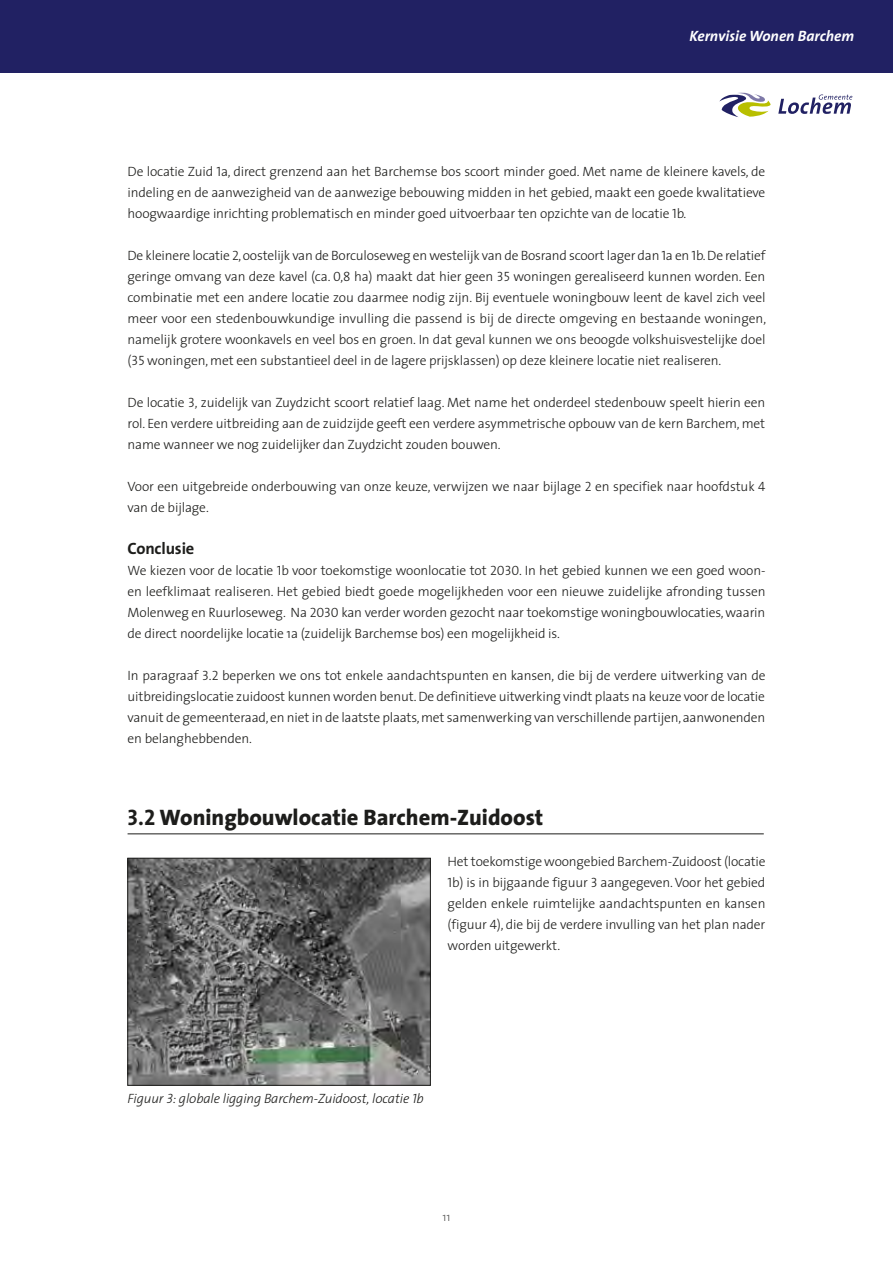
<style>
.page{position:relative;width:893px;height:1263px;background:#fff}
.page>*{position:absolute;margin:0;border:0;box-sizing:border-box;transform-origin:0 0}
.t1{font:800 22.5px "The Sans";color:#1d1d1b}
.t2{font:16.95px/22.6px "Calibri";color:#000}
.t3{font:700 16.5px "The Sans";letter-spacing:-.01em;color:#1d1d1b}
.t4{font:italic 700 15px "The Sans";color:#fff}
.t5{font:300 13.5px/21px "The Sans";letter-spacing:-.01em;color:#1d1d1b;text-align:justify}
.t6{font:italic 300 13.5px "The Sans";letter-spacing:-.01em;color:#1d1d1b}
.t7{font:300 12px "The Sans";color:#575756}
.s1{font-family:"The Sans Light Caps";font-weight:400}
.s2{font-family:"The Sans Bold Caps";font-weight:400}
</style>
<div class="page">
<div style="left:0;top:0;width:893px;height:72px;background:#212163"></div>
<svg style="left:719px;top:93px;width:52px;height:24px"></svg>
<svg style="left:778px;top:95px;width:74px;height:19px"></svg>
<hr style="left:128px;top:833px;width:636px;height:1px;background:#1d1d1b">
<img style="left:130px;top:860px;width:299px;height:223px">
<div style="left:128px;top:858px;width:303px;height:227px;border:1px solid #1d1d1b"></div>
<p class="t4" style="left:689px;top:23px;width:166px">Kernvisie Wonen Barchem</p>
<p class="t5" style="left:128px;top:160px;width:639px">De locatie Zuid <span class="s1">1</span>a, direct grenzend aan het Barchemse bos scoort minder goed. Met name de kleinere kavels, de indeling en de aanwezigheid van de aanwezige bebouwing midden in het gebied, maakt een goede kwalitatieve hoogwaardige inrichting problematisch en minder goed uitvoerbaar ten opzichte van de locatie <span class="s1">1</span>b.</p>
<p class="t5" style="left:128px;top:244px;width:640px">De kleinere locatie <span class="s1">2</span>, oostelijk van de Borculoseweg en westelijk van de Bosrand scoort lager dan <span class="s1">1</span>a en <span class="s1">1</span>b. De relatief geringe omvang van deze kavel (ca. <span class="s1">0,8</span> ha) maakt dat hier geen <span class="s1">35</span> woningen gerealiseerd kunnen worden. Een combinatie met een andere locatie zou daarmee nodig zijn. Bij eventuele woningbouw leent de kavel zich veel meer voor een stedenbouwkundige invulling die passend is bij de directe omgeving en bestaande woningen, namelijk grotere woonkavels en veel bos en groen. In dat geval kunnen we ons beoogde volkshuisvestelijke doel (<span class="s1">35</span> woningen, met een substantieel deel in de lagere prijsklassen) op deze kleinere locatie niet realiseren.</p>
<p class="t5" style="left:128px;top:391px;width:639px">De locatie <span class="s1">3,</span> zuidelijk van Zuydzicht scoort relatief laag. Met name het onderdeel stedenbouw speelt hierin een rol. Een verdere uitbreiding aan de zuidzijde geeft een verdere asymmetrische opbouw van de kern Barchem, met name wanneer we nog zuidelijker dan Zuydzicht zouden bouwen.</p>
<p class="t5" style="left:128px;top:475px;width:639px">Voor een uitgebreide onderbouwing van onze keuze, verwijzen we naar bijlage <span class="s1">2</span> en specifiek naar hoofdstuk <span class="s1">4 </span>van de bijlage.</p>
<p class="t3" style="left:128px;top:534px;width:68px">Conclusie</p>
<p class="t5" style="left:128px;top:559px;width:640px">We kiezen voor de locatie <span class="s1">1</span>b voor toekomstige woonlocatie tot <span class="s1">2030</span>. In het gebied kunnen we een goed woon&shy;en leefklimaat realiseren. Het gebied biedt goede mogelijkheden voor een nieuwe zuidelijke afronding tussen Molenweg en Ruurloseweg. Na <span class="s1">2030</span> kan verder worden gezocht naar toekomstige woningbouwlocaties, waarin de direct noordelijke locatie 1a (zuidelijk Barchemse bos) een mogelijkheid is.</p>
<p class="t5" style="left:128px;top:664px;width:639px">In paragraaf <span class="s1">3.2</span> beperken we ons tot enkele aandachtspunten en kansen, die bij de verdere uitwerking van de uitbreidingslocatie zuidoost kunnen worden benut. De definitieve uitwerking vindt plaats na keuze voor de locatie vanuit de gemeenteraad, en niet in de laatste plaats, met samenwerking van verschillende partijen, aanwonenden en belanghebbenden.</p>
<h1 class="t1" style="left:128px;top:799px;width:417px"><span class="s2">3.2</span> Woningbouwlocatie Barchem-Zuidoost</h1>
<p class="t5" style="left:448px;top:850px;width:319px">Het toekomstige woongebied Barchem-Zuidoost (locatie <span class="s1">1</span>b) is in bijgaande figuur <span class="s1">3</span> aangegeven. Voor het gebied gelden enkele ruimtelijke aandachtspunten en kansen (figuur <span class="s1">4</span>), die bij de verdere invulling van het plan nader worden uitgewerkt.</p>
<p class="t2" style="left:457px;top:864px;width:332px">(locatie 1b) is in bijgaande figuur 3 aangegeven.<br>Voor het gebied gelden enkele ruimtelijke aandachtspunten en kansen (figuur 4), die bij de</p>
<p class="t6" style="left:128px;top:1088px;width:298px">Figuur <span class="s1">3</span>: globale ligging Barchem-Zuidoost, locatie <span class="s1">1</span>b</p>
<p class="t7" style="left:442px;top:1207px;width:10px">11</p>
</div>
